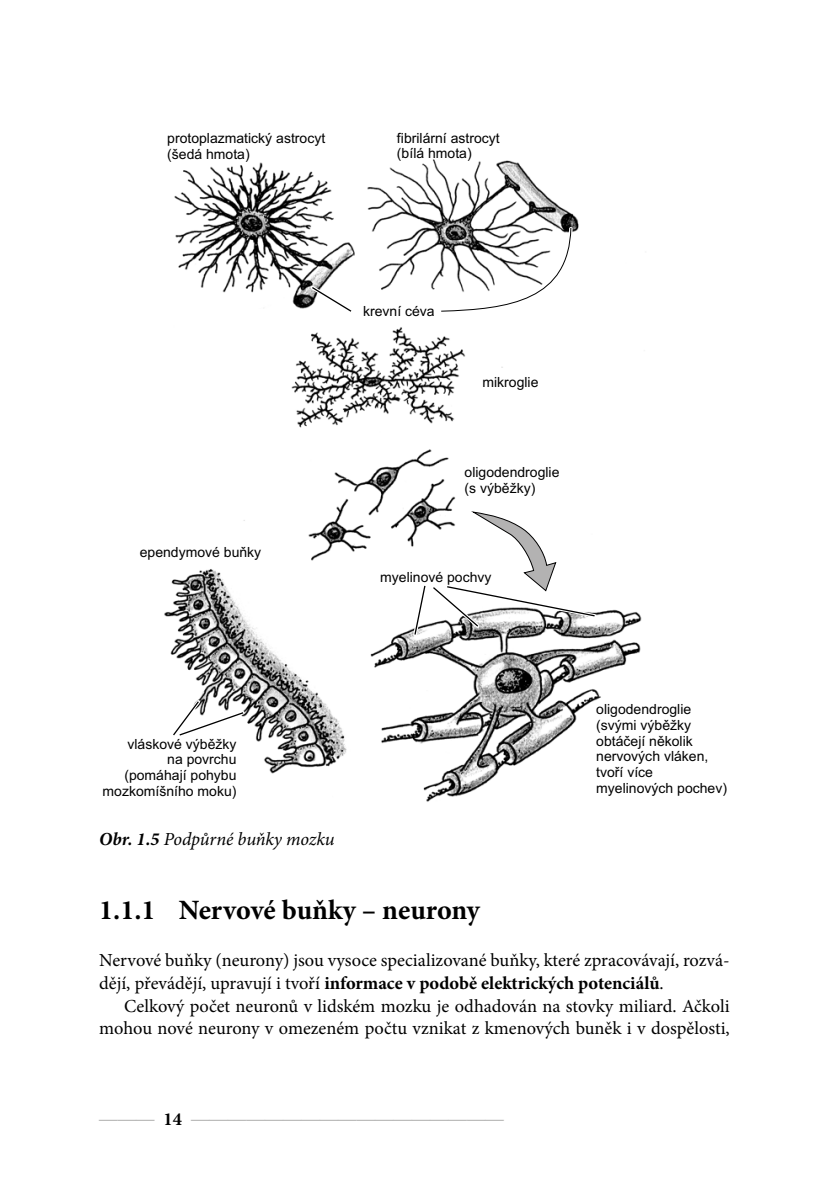
<style>
.page{position:relative;width:829px;height:1191px;background:#fff}
.page>*{position:absolute;margin:0;border:0;box-sizing:border-box;transform-origin:0 0}
.t1{font:700 28px "Minion Pro";letter-spacing:-.005em;color:#000}
.Normalni_zkraje{font:18.38px/22.8px "Minion Pro";color:#000}
.Normalni{font:18.38px/22.8px "Minion Pro";letter-spacing:-.005em;color:#000;text-align:right}
.Obr_popisek{font:italic 18.38px "Minion Pro";letter-spacing:-.01em;color:#000}
.t2{font:18.38px "Bembo Book MT Pro";color:#9d9d9c}
.t3{font:14px/15.6px "Arial";color:#000}
.s1{font-weight:700}
.s2{font-family:"Minion Pro";font-weight:700;color:#000}
</style>
<div class="page">
<img style="left:164px;top:159px;width:478px;height:643px">
<svg style="left:169px;top:697px;width:78px;height:43px"></svg>
<svg style="left:307px;top:283px;width:49px;height:33px"></svg>
<svg style="left:437px;top:225px;width:137px;height:90px"></svg>
<svg style="left:411px;top:510px;width:187px;height:128px"></svg>
<p class="t3" style="left:167px;top:132px;width:159px">protoplazmatický astrocyt (šedá hmota)</p>
<p class="t3" style="left:397px;top:131px;width:104px">fibrilární astrocyt (bílá hmota)</p>
<p class="t3" style="left:140px;top:545px;width:123px">ependymové buňky</p>
<p class="t3" style="left:363px;top:305px;width:73px">krevní céva</p>
<p class="t3" style="left:482px;top:375px;width:57px">mikroglie</p>
<p class="t3" style="left:464px;top:466px;width:96px">oligodendroglie (s výběžky)</p>
<p class="t3" style="left:380px;top:571px;width:113px">myelinové pochvy</p>
<p class="t3" style="left:103px;top:737px;width:135px;text-align:right">vláskové výběžky<br>na povrchu (pomáhají pohybu mozkomíšního moku)</p>
<p class="Obr_popisek" style="left:99px;top:827px;width:237px"><span class="s1">Obr. 1.5</span> Podpůrné buňky mozku</p>
<p class="t3" style="left:596px;top:703px;width:132px">oligodendroglie (svými výběžky obtáčejí několik nervových vláken, tvoří více myelinových pochev)</p>
<p class="t1" style="left:99px;top:890px;width:382px">1.1.1 Nervové buňky – neurony</p>
<p class="Normalni_zkraje" style="left:99px;top:949px;width:632px">Nervové buňky (neurony) jsou vysoce specializované buňky, které zpracovávají, rozvá&shy;dějí, převádějí, upravují i tvoří <span class="s1">informace v podobě elektrických potenciálů</span>.</p>
<p class="Normalni" style="left:99px;top:994px;width:632px">Celkový počet neuronů v lidském mozku je odhadován na stovky miliard. Ačkoli mohou nové neurony v omezeném počtu vznikat z kmenových buněk i v dospělosti,</p>
<h2 class="t2" style="left:99px;top:1107px;width:406px">——— <span class="s2">14</span> —————————————————</h2>
</div>
